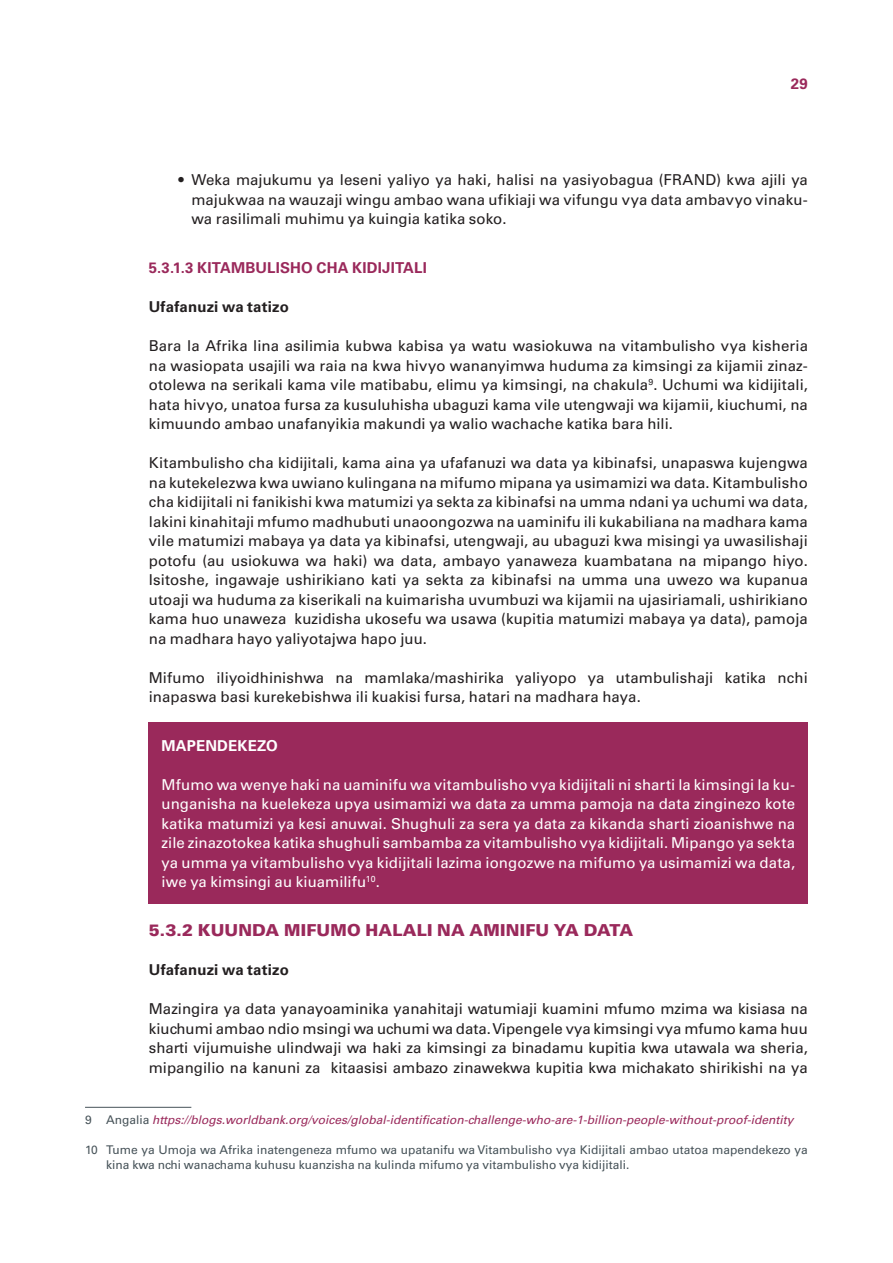
<style>
.page{position:relative;width:893px;height:1263px;background:#fff}
.page>*{position:absolute;margin:0;border:0;box-sizing:border-box;transform-origin:0 0}
.t1{font:900 16.5px "Univers";letter-spacing:.01em;color:#9a295b}
.t2{font:15px/19.5px "Univers";color:#231f20;text-align:justify}
.t3{font:15px/19.5px "Univers";letter-spacing:.005em;color:#fff;text-align:justify}
.t4{font:700 15px "Univers";letter-spacing:.01em;color:#9a295b}
.t5{font:700 15px "Univers";letter-spacing:.01em;color:#231f20}
.t6{font:700 15px "Univers";letter-spacing:.01em;color:#fff}
.t7{font:12px/15px "Univers";color:#475359}
.t8{font:italic 12px "Univers";color:#9a295b}
.s1{font-style:normal;color:#475359}
</style>
<div class="page">
<div style="left:149px;top:722px;width:659px;height:182px;background:#9a295b"></div>
<hr style="left:85px;top:1107px;width:106px;height:1px;background:#475359">
<p class="t4" style="left:791px;top:74px;width:19px">29</p>
<p class="t2" style="left:191px;top:170px;width:618px;text-indent:-13px">• Weka majukumu ya leseni yaliyo ya haki, halisi na yasiyobagua (FRAND) kwa ajili ya majukwaa na wauzaji wingu ambao wana ufikiaji wa vifungu vya data ambavyo vinaku&shy;wa rasilimali muhimu ya kuingia katika soko.</p>
<p class="t4" style="left:149px;top:259px;width:278px">5.3.1.3 KITAMBULISHO CHA KIDIJITALI</p>
<p class="t5" style="left:149px;top:298px;width:142px">Ufafanuzi wa tatizo</p>
<p class="t2" style="left:149px;top:336px;width:661px">Bara la Afrika lina asilimia kubwa kabisa ya watu wasiokuwa na vitambulisho vya kisheria na wasiopata usajili wa raia na kwa hivyo wananyimwa huduma za kimsingi za kijamii zinaz&shy;otolewa na serikali kama vile matibabu, elimu ya kimsingi, na chakula<sup>9</sup>. Uchumi wa kidijitali, hata hivyo, unatoa fursa za kusuluhisha ubaguzi kama vile utengwaji wa kijamii, kiuchumi, na kimuundo ambao unafanyikia makundi ya walio wachache katika bara hili.</p>
<p class="t2" style="left:149px;top:453px;width:661px">Kitambulisho cha kidijitali, kama aina ya ufafanuzi wa data ya kibinafsi, unapaswa kujengwa na kutekelezwa kwa uwiano kulingana na mifumo mipana ya usimamizi wa data. Kitambulisho cha kidijitali ni fanikishi kwa matumizi ya sekta za kibinafsi na umma ndani ya uchumi wa data, lakini kinahitaji mfumo madhubuti unaoongozwa na uaminifu ili kukabiliana na madhara kama vile matumizi mabaya ya data ya kibinafsi, utengwaji, au ubaguzi kwa misingi ya uwasilishaji potofu (au usiokuwa wa haki) wa data, ambayo yanaweza kuambatana na mipango hiyo.<br>Isitoshe, ingawaje ushirikiano kati ya sekta za kibinafsi na umma una uwezo wa kupanua utoaji wa huduma za kiserikali na kuimarisha uvumbuzi wa kijamii na ujasiriamali, ushirikiano kama huo unaweza kuzidisha ukosefu wa usawa (kupitia matumizi mabaya ya data), pamoja na madhara hayo yaliyotajwa hapo juu.</p>
<p class="t2" style="left:149px;top:668px;width:661px">Mifumo iliyoidhinishwa na mamlaka/mashirika yaliyopo ya utambulishaji katika nchi inapaswa basi kurekebishwa ili kuakisi fursa, hatari na madhara haya.</p>
<p class="t6" style="left:162px;top:737px;width:118px">MAPENDEKEZO</p>
<p class="t3" style="left:162px;top:775px;width:635px">Mfumo wa wenye haki na uaminifu wa vitambulisho vya kidijitali ni sharti la kimsingi la ku&shy;unganisha na kuelekeza upya usimamizi wa data za umma pamoja na data zinginezo kote katika matumizi ya kesi anuwai. Shughuli za sera ya data za kikanda sharti zioanishwe na zile zinazotokea katika shughuli sambamba za vitambulisho vya kidijitali. Mipango ya sekta ya umma ya vitambulisho vya kidijitali lazima iongozwe na mifumo ya usimamizi wa data, iwe ya kimsingi au kiuamilifu<sup>10</sup>.</p>
<p class="t1" style="left:149px;top:920px;width:486px">5.3.2 KUUNDA MIFUMO HALALI NA AMINIFU YA DATA</p>
<p class="t5" style="left:149px;top:961px;width:142px">Ufafanuzi wa tatizo</p>
<p class="t2" style="left:149px;top:999px;width:661px">Mazingira ya data yanayoaminika yanahitaji watumiaji kuamini mfumo mzima wa kisiasa na kiuchumi ambao ndio msingi wa uchumi wa data. Vipengele vya kimsingi vya mfumo kama huu sharti vijumuishe ulindwaji wa haki za kimsingi za binadamu kupitia kwa utawala wa sheria, mipangilio na kanuni za kitaasisi ambazo zinawekwa kupitia kwa michakato shirikishi na ya</p>
<p class="t8" style="left:85px;top:1113px;width:710px"><span class="s1">9 Angalia</span> https://blogs.worldbank.org/voices/global-identification-challenge-who-are-1-billion-people-without-proof-identity</p>
<p class="t7" style="left:106px;top:1143px;width:703px;text-indent:-21px">10 Tume ya Umoja wa Afrika inatengeneza mfumo wa upatanifu wa Vitambulisho vya Kidijitali ambao utatoa mapendekezo ya kina kwa nchi wanachama kuhusu kuanzisha na kulinda mifumo ya vitambulisho vya kidijitali.</p>
</div>
